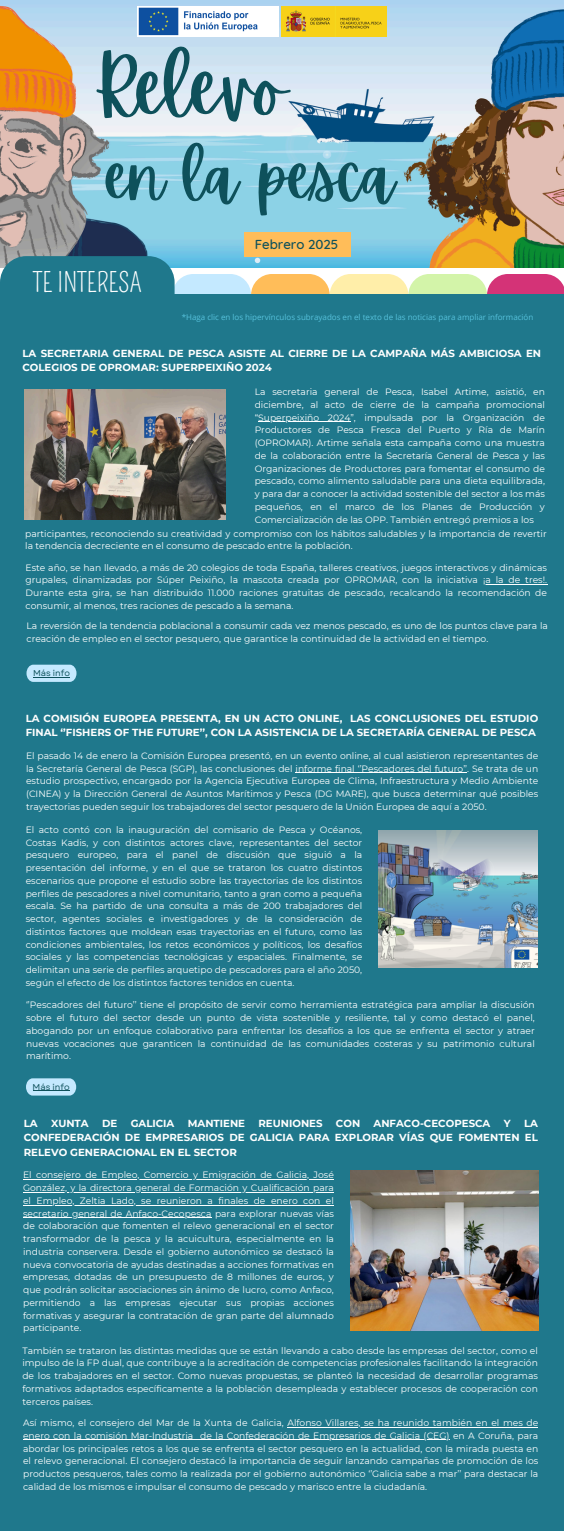
<style>
.page{position:relative;width:564px;height:1531px;background:#fff}
.page>*{position:absolute;margin:0;border:0;box-sizing:border-box;transform-origin:0 0}
.t1{font:77.7px "Apricots";color:#0e515b}
.t2{font:64px "Apricots";color:#0e515b}
.t3{font:26.5px "Pompiere";color:#fff}
.t4{font:500 13.3px "Quicksand";color:#0e515b}
.t5{font:700 10.2px/14.2px "Montserrat";color:#fff;text-align:justify}
.t6{font:700 10.2px "Montserrat";color:#fffefe}
.t7{font:9.2px/12.8px "Montserrat";color:#fff;text-align:justify}
.t8{font:8.5px "Garet";color:#0e515b}
.t9{font:8px "Open Sans";color:#56c1db}
</style>
<div class="page">
<img style="left:0;top:0;width:564px;height:268px">
<div style="left:408px;top:274px;width:79px;height:70px;background:#d3f4a9;border-radius:21px"></div>
<img style="left:282px;top:7px;width:104px;height:30px">
<div style="left:251px;top:274px;width:79px;height:70px;background:#ffbd59;border-radius:21px"></div>
<svg style="left:487px;top:274px;width:77px;height:20px;background:#d84885"></svg>
<div style="left:330px;top:274px;width:78px;height:70px;background:#ffeea9;border-radius:21px"></div>
<div style="left:172px;top:274px;width:79px;height:70px;background:#c4e9ff;border-radius:21px"></div>
<div style="left:0;top:294px;width:564px;height:1237px;background:#1f788c"></div>
<svg style="left:0;top:256px;width:175px;height:38px;background:#247b8f"></svg>
<div style="left:244px;top:232px;width:107px;height:24px;background:#ffbd59"></div>
<img style="left:138px;top:7px;width:141px;height:30px">
<svg style="left:26px;top:1078px;width:50px;height:17px"></svg>
<hr style="left:33px;top:1090px;width:37px;height:1px;background:#0e515b">
<img style="left:378px;top:831px;width:160px;height:137px">
<img style="left:351px;top:1170px;width:187px;height:160px">
<hr style="left:296px;top:772px;width:171px;height:1px;background:#fff">
<hr style="left:23px;top:1179px;width:311px;height:1px;background:#fff">
<hr style="left:23px;top:1192px;width:311px;height:1px;background:#fff">
<hr style="left:23px;top:1205px;width:311px;height:1px;background:#fff">
<hr style="left:23px;top:1217px;width:189px;height:1px;background:#fff">
<hr style="left:287px;top:1427px;width:251px;height:1px;background:#fff">
<hr style="left:23px;top:1439px;width:170px;height:1px;background:#fff">
<hr style="left:200px;top:1439px;width:250px;height:1px;background:#fff">
<svg style="left:26px;top:665px;width:51px;height:17px"></svg>
<img style="left:25px;top:389px;width:201px;height:131px">
<hr style="left:33px;top:677px;width:37px;height:1px;background:#0e515b">
<hr style="left:258px;top:421px;width:92px;height:1px;background:#fff">
<hr style="left:483px;top:584px;width:64px;height:1px;background:#fff">
<h1 class="t1" style="left:93px;top:43px;width:196px">Relevo</h1>
<h4 class="t2" style="left:107px;top:140px;width:291px">en la pesca</h4>
<p class="t3" style="left:33px;top:267px;width:111px">TE INTERESA</p>
<p class="t4" style="left:255px;top:235px;width:85px">Febrero 2025</p>
<h2 class="t9" style="left:182px;top:311px;width:353px">*Haga clic en los hipervínculos subrayados en el texto de las noticias para ampliar información</h2>
<p class="t5" style="left:22px;top:346px;width:520px">LA SECRETARIA GENERAL DE PESCA ASISTE AL CIERRE DE LA CAMPAÑA MÁS AMBICIOSA EN<br>COLEGIOS DE OPROMAR: SUPERPEIXIÑO 2024</p>
<h6 class="t7" style="left:255px;top:385px;width:292px">La secretaria general de Pesca, Isabel Artime, asistió, en diciembre, al acto de cierre de la campaña promocional “Superpeixiño 2024”, impulsada por la Organización de</h6>
<p class="t7" style="left:255px;top:424px;width:292px">Productores de Pesca Fresca del Puerto y Ría de Marín (OPROMAR). Artime señala esta campaña como una muestra de la colaboración entre la Secretaría General de Pesca y las Organizaciones de Productores para fomentar el consumo de pescado, como alimento saludable para una dieta equilibrada, y para dar a conocer la actividad sostenible del sector a los más pequeños, en el marco de los Planes de Producción y Comercialización de las OPP. También entregó premios a los</p>
<h6 class="t7" style="left:25px;top:527px;width:523px">participantes, reconociendo su creatividad y compromiso con los hábitos saludables y la importancia de revertir la tendencia decreciente en el consumo de pescado entre la población.</h6>
<h6 class="t7" style="left:26px;top:561px;width:523px">Este año, se han llevado, a más de 20 colegios de toda España, talleres creativos, juegos interactivos y dinámicas grupales, dinamizadas por Súper Peixiño, la mascota creada por OPROMAR, con la iniciativa</h6>
<p class="t7" style="left:26px;top:574px;width:523px;text-indent:457px">¡a la de tres!.<br>Durante esta gira, se han distribuido 11.000 raciones gratuitas de pescado, recalcando la recomendación de consumir, al menos, tres raciones de pescado a la semana.</p>
<p class="t7" style="left:26px;top:619px;width:523px">La reversión de la tendencia poblacional a consumir cada vez menos pescado, es uno de los puntos clave para la creación de empleo en el sector pesquero, que garantice la continuidad de la actividad en el tiempo.</p>
<h5 class="t8" style="left:33px;top:667px;width:38px">Más info</h5>
<h3 class="t6" style="left:26px;top:712px;width:514px">LA COMISIÓN EUROPEA PRESENTA, EN UN ACTO ONLINE, LAS CONCLUSIONES DEL ESTUDIO</h3>
<p class="t6" style="left:26px;top:726px;width:512px">FINAL ‘’FISHERS OF THE FUTURE’’, CON LA ASISTENCIA DE LA SECRETARÍA GENERAL DE PESCA</p>
<p class="t7" style="left:26px;top:749px;width:514px">El pasado 14 de enero la Comisión Europea presentó, en un evento online, al cual asistieron representantes de la Secretaría General de Pesca (SGP), las conclusiones del informe final ‘’Pescadores del futuro’’. Se trata de un estudio prospectivo, encargado por la Agencia Ejecutiva Europea de Clima, Infraestructura y Medio Ambiente (CINEA) y la Dirección General de Asuntos Marítimos y Pesca (DG MARE), que busca determinar qué posibles trayectorias pueden seguir los trabajadores del sector pesquero de la Unión Europea de aquí a 2050.</p>
<h6 class="t7" style="left:26px;top:823px;width:338px">El acto contó con la inauguración del comisario de Pesca y Océanos, Costas Kadis, y con distintos actores clave, representantes del sector pesquero europeo, para el panel de discusión que siguió a la presentación del informe, y en el que se trataron los cuatro distintos escenarios que propone el estudio sobre las trayectorias de los distintos perfiles de pescadores a nivel comunitario, tanto a gran como a pequeña escala. Se ha partido de una consulta a más de 200 trabajadores del sector, agentes sociales e investigadores y de la consideración de distintos factores que moldean esas trayectorias en el futuro, como las condiciones ambientales, los retos económicos y políticos, los desafíos sociales y las competencias tecnológicas y espaciales. Finalmente, se delimitan una serie de perfiles arquetipo de pescadores para el año 2050, según el efecto de los distintos factores tenidos en cuenta.</h6>
<h6 class="t7" style="left:26px;top:999px;width:510px">‘’Pescadores del futuro’’ tiene el propósito de servir como herramienta estratégica para ampliar la discusión sobre el futuro del sector desde un punto de vista sostenible y resiliente, tal y como destacó el panel, abogando por un enfoque colaborativo para enfrentar los desafíos a los que se enfrenta el sector y atraer nuevas vocaciones que garanticen la continuidad de las comunidades costeras y su patrimonio cultural marítimo.</h6>
<p class="t8" style="left:33px;top:1081px;width:38px">Más info</p>
<h5 class="t5" style="left:24px;top:1116px;width:15px">LA</h5>
<h5 class="t5" style="left:51px;top:1116px;width:39px">XUNTA</h5>
<h5 class="t5" style="left:102px;top:1116px;width:17px">DE</h5>
<h5 class="t5" style="left:131px;top:1116px;width:45px">GALICIA</h5>
<h5 class="t5" style="left:188px;top:1116px;width:59px">MANTIENE</h5>
<h5 class="t5" style="left:258px;top:1116px;width:66px">REUNIONES</h5>
<h5 class="t5" style="left:336px;top:1116px;width:26px">CON</h5>
<h5 class="t5" style="left:374px;top:1116px;width:118px">ANFACO-CECOPESCA</h5>
<h5 class="t5" style="left:504px;top:1116px;width:8px">Y</h5>
<h5 class="t5" style="left:24px;top:1116px;width:516px;text-indent:500px">LA CONFEDERACIÓN DE EMPRESARIOS DE GALICIA PARA EXPLORAR VÍAS QUE FOMENTEN EL RELEVO GENERACIONAL EN EL SECTOR</h5>
<h6 class="t7" style="left:23px;top:1169px;width:312px">El consejero de Empleo, Comercio y Emigración de Galicia, José</h6>
<h6 class="t7" style="left:23px;top:1181px;width:312px">González, y la directora general de Formación y Cualificación para</h6>
<p class="t7" style="left:23px;top:1194px;width:312px">el Empleo, Zeltia Lado, se reunieron a finales de enero con el</p>
<h5 class="t7" style="left:23px;top:1207px;width:312px">secretario general de Anfaco-Cecopesca para explorar nuevas vías de colaboración que fomenten el relevo generacional en el sector transformador de la pesca y la acuicultura, especialmente en la industria conservera. Desde el gobierno autonómico se destacó la nueva convocatoria de ayudas destinadas a acciones formativas en empresas, dotadas de un presupuesto de 8 millones de euros, y que podrán solicitar asociaciones sin ánimo de lucro, como Anfaco, permitiendo a las empresas ejecutar sus propias acciones formativas y asegurar la contratación de gran parte del alumnado participante.</h5>
<h6 class="t7" style="left:22px;top:1344px;width:517px">También se trataron las distintas medidas que se están llevando a cabo desde las empresas del sector, como el impulso de la FP dual, que contribuye a la acreditación de competencias profesionales facilitando la integración de los trabajadores en el sector. Como nuevas propuestas, se planteó la necesidad de desarrollar programas formativos adaptados específicamente a la población desempleada y establecer procesos de cooperación con terceros países.</h6>
<h6 class="t7" style="left:23px;top:1416px;width:517px">Así mismo, el consejero del Mar de la Xunta de Galicia, Alfonso Villares, se ha reunido también en el mes de</h6>
<h6 class="t7" style="left:23px;top:1429px;width:172px">enero con la comisión Mar-Industria</h6>
<p class="t7" style="left:23px;top:1429px;width:517px;text-indent:177px">de la Confederación de Empresarios de Galicia (CEG) en A Coruña, para abordar los principales retos a los que se enfrenta el sector pesquero en la actualidad, con la mirada puesta en el relevo generacional. El consejero destacó la importancia de seguir lanzando campañas de promoción de los productos pesqueros, tales como la realizada por el gobierno autonómico ‘’Galicia sabe a mar’’ para destacar la calidad de los mismos e impulsar el consumo de pescado y marisco entre la ciudadanía.</p>
</div>
